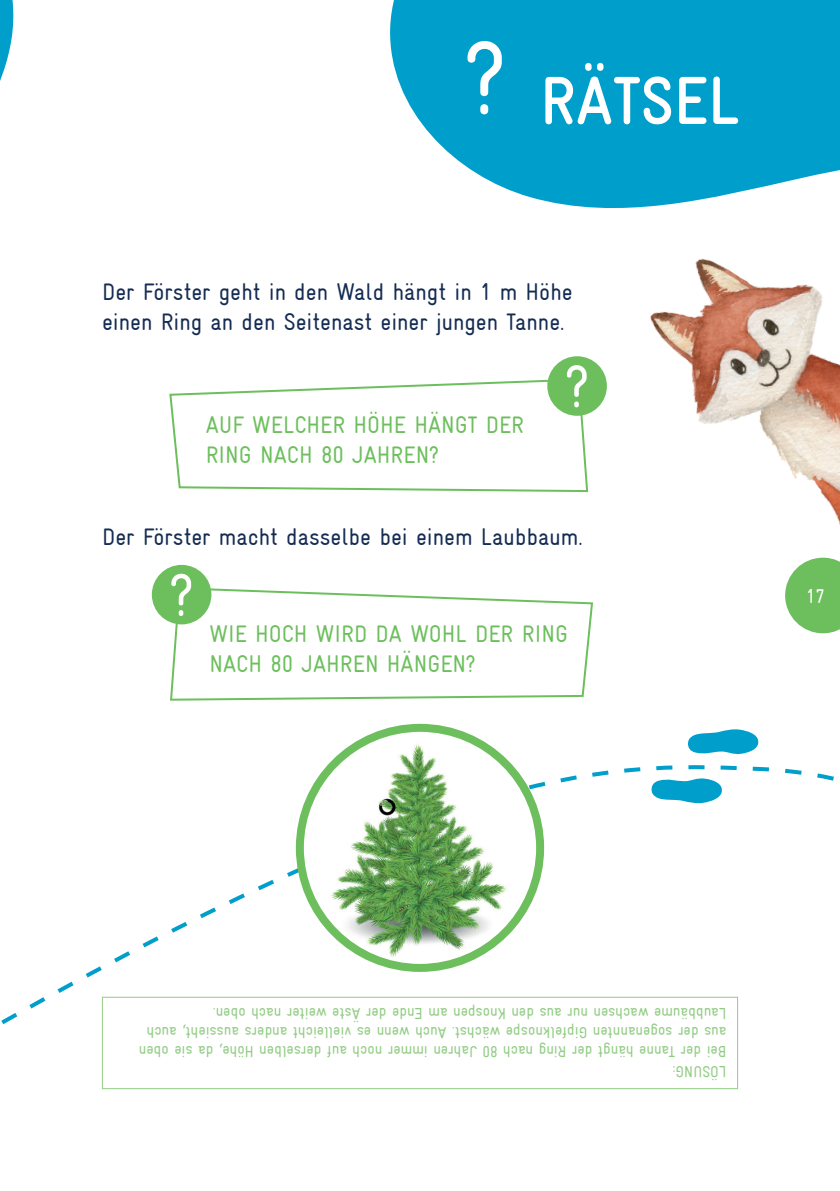
<style>
.page{position:relative;width:840px;height:1191px;background:#fff}
.page>*{position:absolute;margin:0;border:0;box-sizing:border-box;transform-origin:0 0}
.t1{font:104.2px "Gravur Condensed";color:#fff}
.t2{font:700 68px "Gravur Condensed";color:#fff}
.t3{font:60px "Gravur Condensed";color:#fff}
.t4{font:24px/30px "Gravur Condensed";color:#152c53}
.t5{font:24px/30px "Gravur Condensed";color:#6dbf5d}
.t6{font:20px "Gravur Condensed";color:#fff}
.t7{font:16px/19.2px "Gravur Condensed";color:#92cc84}
</style>
<div class="page">
<svg style="left:785px;top:566px;width:54px;height:67px;background:#7fc671"></svg>
<svg style="left:1px;top:765px;width:833px;height:325px"></svg>
<svg style="left:0;top:0;width:14px;height:81px"></svg>
<svg style="left:390px;top:0;width:449px;height:206px;background:#1faad1"></svg>
<div style="left:102px;top:997px;width:635px;height:92px;border:1px solid #92cc84"></div>
<svg style="left:169px;top:379px;width:402px;height:113px"></svg>
<div style="left:547px;top:356px;width:59px;height:60px;background:#6dbf5d;border-radius:50%"></div>
<svg style="left:169px;top:586px;width:424px;height:115px"></svg>
<div style="left:152px;top:565px;width:59px;height:59px;background:#6dbf5d;border-radius:50%"></div>
<svg style="left:688px;top:729px;width:71px;height:25px"></svg>
<svg style="left:651px;top:777px;width:72px;height:26px"></svg>
<svg style="left:300px;top:728px;width:240px;height:240px"></svg>
<img style="left:320px;top:742px;width:199px;height:221px">
<div style="left:296px;top:724px;width:248px;height:248px;border:8px solid #6dbf5d;border-radius:50%"></div>
<img style="left:571px;top:96px;width:268px;height:470px">
<h1 class="t1" style="left:465px;top:19px;width:43px">?</h1>
<h2 class="t2" style="left:540px;top:63px;width:201px">RÄTSEL</h2>
<h3 class="t4" style="left:102px;top:276px;width:472px">Der Förster geht in den Wald hängt in 1 m Höhe einen Ring an den Seitenast einer jungen Tanne.</h3>
<h3 class="t5" style="left:206px;top:410px;width:320px">AUF WELCHER HÖHE HÄNGT DER<br>RING NACH 80 JAHREN?</h3>
<h3 class="t3" style="left:565px;top:352px;width:25px">?</h3>
<h3 class="t4" style="left:102px;top:522px;width:481px">Der Förster macht dasselbe bei einem Laubbaum.</h3>
<h3 class="t3" style="left:170px;top:561px;width:25px">?</h3>
<h3 class="t5" style="left:209px;top:618px;width:360px">WIE HOCH WIRD DA WOHL DER RING<br>NACH 80 JAHREN HÄNGEN?</h3>
<p class="t6" style="left:805px;top:585px;width:21px">17</p>
<p class="t7" style="left:726px;top:1080px;width:588px;rotate:-180deg">LÖSUNG:<br>Bei der Tanne hängt der Ring nach 80 Jahren immer noch auf derselben Höhe, da sie oben aus der sogenannten Gipfelknospe wächst. Auch wenn es vielleicht anders aussieht, auch Laubbäume wachsen nur aus den Knospen am Ende der Äste weiter nach oben.</p>
</div>
